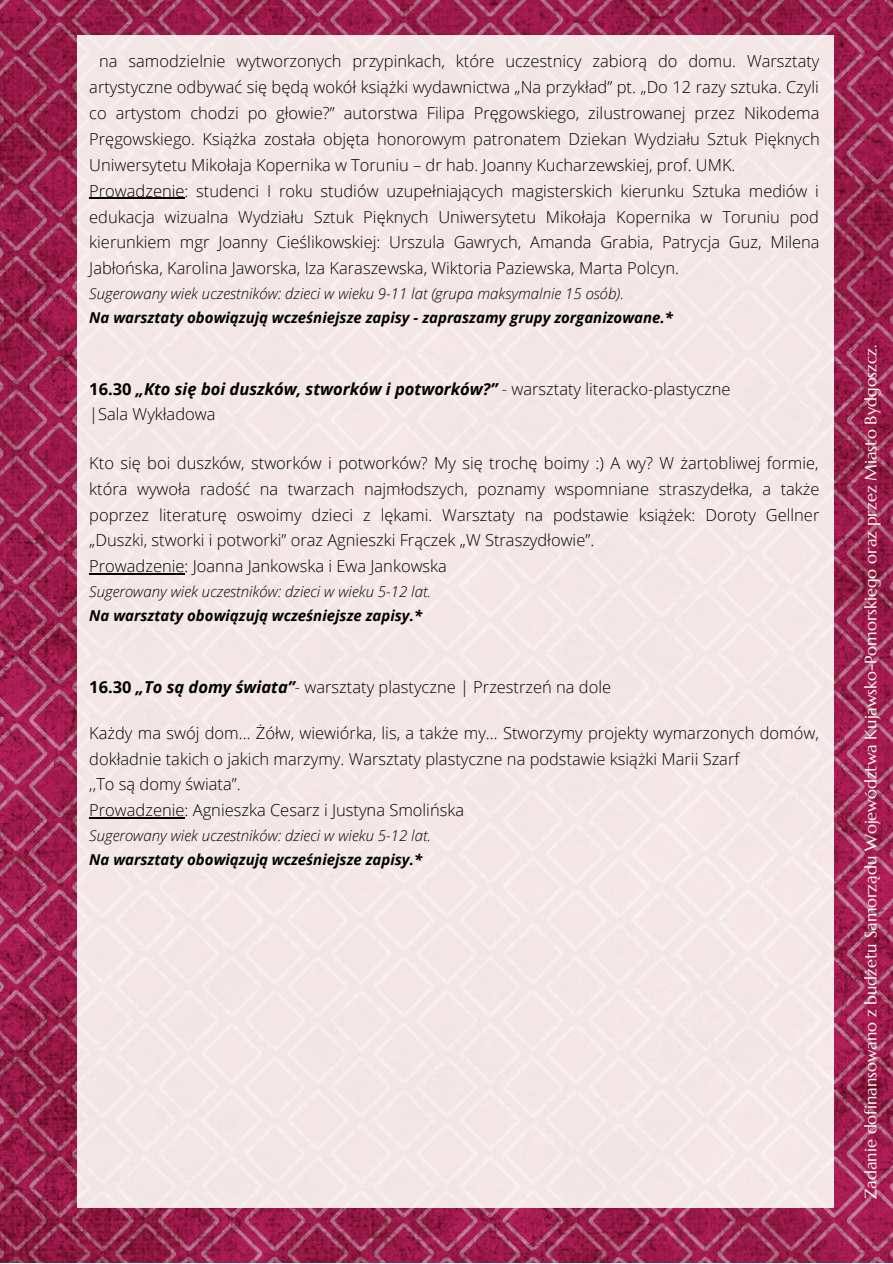
<style>
.page{position:relative;width:893px;height:1264px;background:#fff}
.page>*{position:absolute;margin:0;border:0;box-sizing:border-box;transform-origin:0 0}
.t1{font:300 16.5px/25.8px "Open Sans";color:#000;text-align:justify}
.t2{font:16.5px "Marcellus";color:#fffffa}
.t3{font:italic 700 16.5px "Open Sans";color:#000}
.t4{font:italic 300 15px "Open Sans";color:#000}
.t5{font:italic 700 15px "Open Sans";color:#000}
.s1{font-style:normal}
.s2{font-weight:300;font-style:normal}
.s3{font-weight:700}
.s4{font-weight:700;font-style:italic}
</style>
<div class="page">
<img style="left:0;top:0;width:892px;height:1262px">
<div style="left:77px;top:35px;width:756px;height:1172px;background:#f4e6e7"></div>
<hr style="left:89px;top:198px;width:95px;height:1px;background:#000">
<hr style="left:89px;top:573px;width:95px;height:1px;background:#000">
<hr style="left:89px;top:817px;width:95px;height:1px;background:#000">
<p class="t1" style="left:89px;top:48px;width:731px;text-indent:10px">na samodzielnie wytworzonych przypinkach, które uczestnicy zabiorą do domu. Warsztaty artystyczne odbywać się będą wokół książki wydawnictwa „Na przykład” pt. „Do 12 razy sztuka. Czyli co artystom chodzi po głowie?” autorstwa Filipa Pręgowskiego, zilustrowanej przez Nikodema Pręgowskiego. Książka została objęta honorowym patronatem Dziekan Wydziału Sztuk Pięknych Uniwersytetu Mikołaja Kopernika w Toruniu – dr hab. Joanny Kucharzewskiej, prof. UMK.</p>
<p class="t1" style="left:89px;top:177px;width:731px">Prowadzenie: studenci I roku studiów uzupełniających magisterskich kierunku Sztuka mediów i edukacja wizualna Wydziału Sztuk Pięknych Uniwersytetu Mikołaja Kopernika w Toruniu pod kierunkiem mgr Joanny Cieślikowskiej: Urszula Gawrych, Amanda Grabia, Patrycja Guz, Milena Jabłońska, Karolina Jaworska, Iza Karaszewska, Wiktoria Paziewska, Marta Polcyn.</p>
<p class="t4" style="left:89px;top:283px;width:536px">Sugerowany wiek uczestników: dzieci w wieku 9-11 lat (grupa maksymalnie 15 osób).</p>
<p class="t5" style="left:89px;top:306px;width:585px">Na warsztaty obowiązują wcześniejsze zapisy - zapraszamy grupy zorganizowane.*</p>
<p class="t3" style="left:89px;top:377px;width:642px"><span class="s1">16.30</span> „Kto się boi duszków, stworków i potworków?” <span class="s2">- warsztaty literacko-plastyczne</span></p>
<p class="t1" style="left:89px;top:401px;width:128px">|Sala Wykładowa</p>
<p class="t1" style="left:89px;top:449px;width:731px">Kto się boi duszków, stworków i potworków? My się trochę boimy :) A wy? W żartobliwej formie, która wywoła radość na twarzach najmłodszych, poznamy wspomniane straszydełka, a także poprzez literaturę oswoimy dzieci z lękami. Warsztaty na podstawie książek: Doroty Gellner „Duszki, stworki i potworki” oraz Agnieszki Frączek „W Straszydłowie”.</p>
<p class="t1" style="left:89px;top:553px;width:359px">Prowadzenie: Joanna Jankowska i Ewa Jankowska</p>
<p class="t4" style="left:89px;top:581px;width:343px">Sugerowany wiek uczestników: dzieci w wieku 5-12 lat.</p>
<p class="t5" style="left:89px;top:604px;width:334px">Na warsztaty obowiązują wcześniejsze zapisy.*</p>
<p class="t1" style="left:89px;top:673px;width:523px"><span class="s3">16.30</span> <span class="s4">„To są domy świata”</span>- warsztaty plastyczne | Przestrzeń na dole</p>
<p class="t1" style="left:89px;top:719px;width:731px">Każdy ma swój dom… Żółw, wiewiórka, lis, a także my… Stworzymy projekty wymarzonych domów, dokładnie takich o jakich marzymy. Warsztaty plastyczne na podstawie książki Marii Szarf</p>
<p class="t1" style="left:89px;top:771px;width:153px">,,To są domy świata”.</p>
<p class="t1" style="left:89px;top:797px;width:376px">Prowadzenie: Agnieszka Cesarz i Justyna Smolińska</p>
<p class="t4" style="left:89px;top:825px;width:343px">Sugerowany wiek uczestników: dzieci w wieku 5-12 lat.</p>
<p class="t5" style="left:89px;top:848px;width:334px">Na warsztaty obowiązują wcześniejsze zapisy.*</p>
<p class="t2" style="left:860px;top:1199px;width:856px;rotate:-90deg">Zadanie dofinansowano z budżetu Samorządu Województwa Kujawsko-Pomorskiego oraz przez Miasto Bydgoszcz.</p>
</div>
